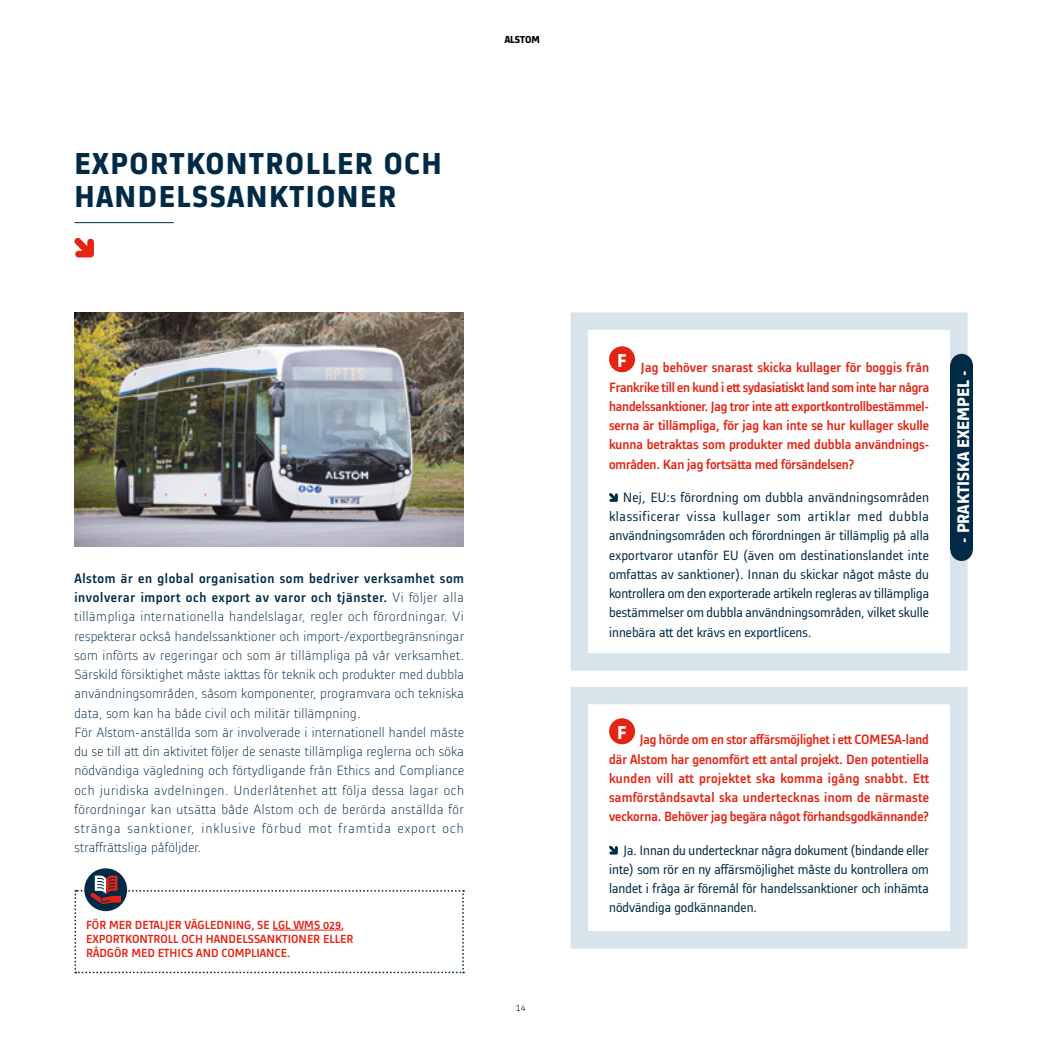
<style>
.page{position:relative;width:1042px;height:1042px;background:#fff}
.page>*{position:absolute;margin:0;border:0;box-sizing:border-box;transform-origin:0 0}
.t1{font:700 31.5px/33.2px "Alstom";letter-spacing:.05em;color:#002a45}
.t2{font:700 17.5px "Alstom";color:#fff}
.t3{font:300 14px/19.2px "Alstom";letter-spacing:.02em;color:#002a45}
.t4{font:14px/19.2px "Alstom";color:#002a45;text-align:justify}
.t5{font:500 14px/19.2px "Alstom";color:#e42313;text-align:justify}
.t6{font:500 12.25px/14px "Alstom";color:#e42313}
.t7{font:700 10.5px "Alstom";color:#000}
.t8{font:300 10.5px "Alstom";color:#000}
.s1{font-weight:500}
</style>
<div class="page">
<svg style="left:570px;top:312px;width:403px;height:359px"></svg>
<hr style="left:74px;top:222px;width:100px;height:1px;background:#002a45">
<svg style="left:74px;top:238px;width:20px;height:19px"></svg>
<div style="left:609px;top:346px;width:26px;height:26px;background:#e42313;border-radius:50%"></div>
<svg style="left:609px;top:493px;width:9px;height:9px"></svg>
<svg style="left:570px;top:687px;width:398px;height:262px"></svg>
<div style="left:609px;top:718px;width:26px;height:26px;background:#e42313;border-radius:50%"></div>
<svg style="left:609px;top:845px;width:9px;height:9px"></svg>
<div style="left:950px;top:364px;width:23px;height:186px;background:#002a45"></div>
<div style="left:950px;top:539px;width:23px;height:22px;background:#002a45;border-radius:50%"></div>
<div style="left:950px;top:354px;width:23px;height:22px;background:#002a45;border-radius:50%"></div>
<img style="left:75px;top:313px;width:389px;height:234px">
<div style="left:84px;top:868px;width:43px;height:43px;background:#002a45;border-radius:50%"></div>
<svg style="left:74px;top:875px;width:390px;height:98px"></svg>
<h1 class="t1" style="left:74px;top:145px;width:369px">EXPORTKONTROLLER OCH<br>HANDELSSANKTIONER</h1>
<p class="t7" style="left:505px;top:32px;width:37px">ALSTOM</p>
<p class="t3" style="left:74px;top:567px;width:391px"><span class="s1">Alstom är en global organisation som bedriver verksamhet som involverar import och export av varor och tjänster.</span> Vi följer alla tillämpliga internationella handelslagar, regler och förordningar. Vi respekterar också handelssanktioner och import-/exportbegränsningar som införts av regeringar och som är tillämpliga på vår verksamhet.<br>Särskild försiktighet måste iakttas för teknik och produkter med dubbla användningsområden, såsom komponenter, programvara och tekniska data, som kan ha både civil och militär tillämpning.<br>För Alstom-anställda som är involverade i internationell handel måste du se till att din aktivitet följer de senaste tillämpliga reglerna och söka nödvändiga vägledning och förtydligande från Ethics and Compliance och juridiska avdelningen. Underlåtenhet att följa dessa lagar och förordningar kan utsätta både Alstom och de berörda anställda för stränga sanktioner, inklusive förbud mot framtida export och straffrättsliga påföljder.</p>
<p class="t6" style="left:86px;top:917px;width:269px">FÖR MER DETALJER VÄGLEDNING, SE LGL WMS 029,<br>EXPORTKONTROLL OCH HANDELSSANKTIONER ELLER<br>RÅDGÖR MED ETHICS AND COMPLIANCE.</p>
<p class="t8" style="left:516px;top:1000px;width:12px">14</p>
<p class="t5" style="left:609px;top:357px;width:322px;text-indent:8px"><sup>F</sup> Jag behöver snarast skicka kullager för boggis från Frankrike till en kund i ett sydasiatiskt land som inte har några handelssanktioner. Jag tror inte att exportkontrollbestämmel&shy;serna är tillämpliga, för jag kan inte se hur kullager skulle kunna betraktas som produkter med dubbla användnings&shy;områden. Kan jag fortsätta med försändelsen?</p>
<p class="t4" style="left:609px;top:486px;width:322px;text-indent:14px">Nej, EU:s förordning om dubbla användningsområden klassificerar vissa kullager som artiklar med dubbla användningsområden och förordningen är tillämplig på alla exportvaror utanför EU (även om destinationslandet inte omfattas av sanktioner). Innan du skickar något måste du kontrollera om den exporterade artikeln regleras av tillämpliga bestämmelser om dubbla användningsområden, vilket skulle innebära att det krävs en exportlicens.</p>
<p class="t2" style="left:951px;top:543px;width:174px;rotate:-90deg">- PRAKTISKA EXEMPEL -</p>
<p class="t5" style="left:609px;top:729px;width:322px;text-align:center"><sup>F</sup> Jag hörde om en stor affärsmöjlighet i ett COMESA-land där Alstom har genomfört ett antal projekt. Den potentiella kunden vill att projektet ska komma igång snabbt. Ett samförståndsavtal ska undertecknas inom de närmaste veckorna. Behöver jag begära något förhandsgodkännande?</p>
<p class="t4" style="left:609px;top:839px;width:321px;text-indent:14px">Ja. Innan du undertecknar några dokument (bindande eller inte) som rör en ny affärsmöjlighet måste du kontrollera om landet i fråga är föremål för handelssanktioner och inhämta nödvändiga godkännanden.</p>
</div>
